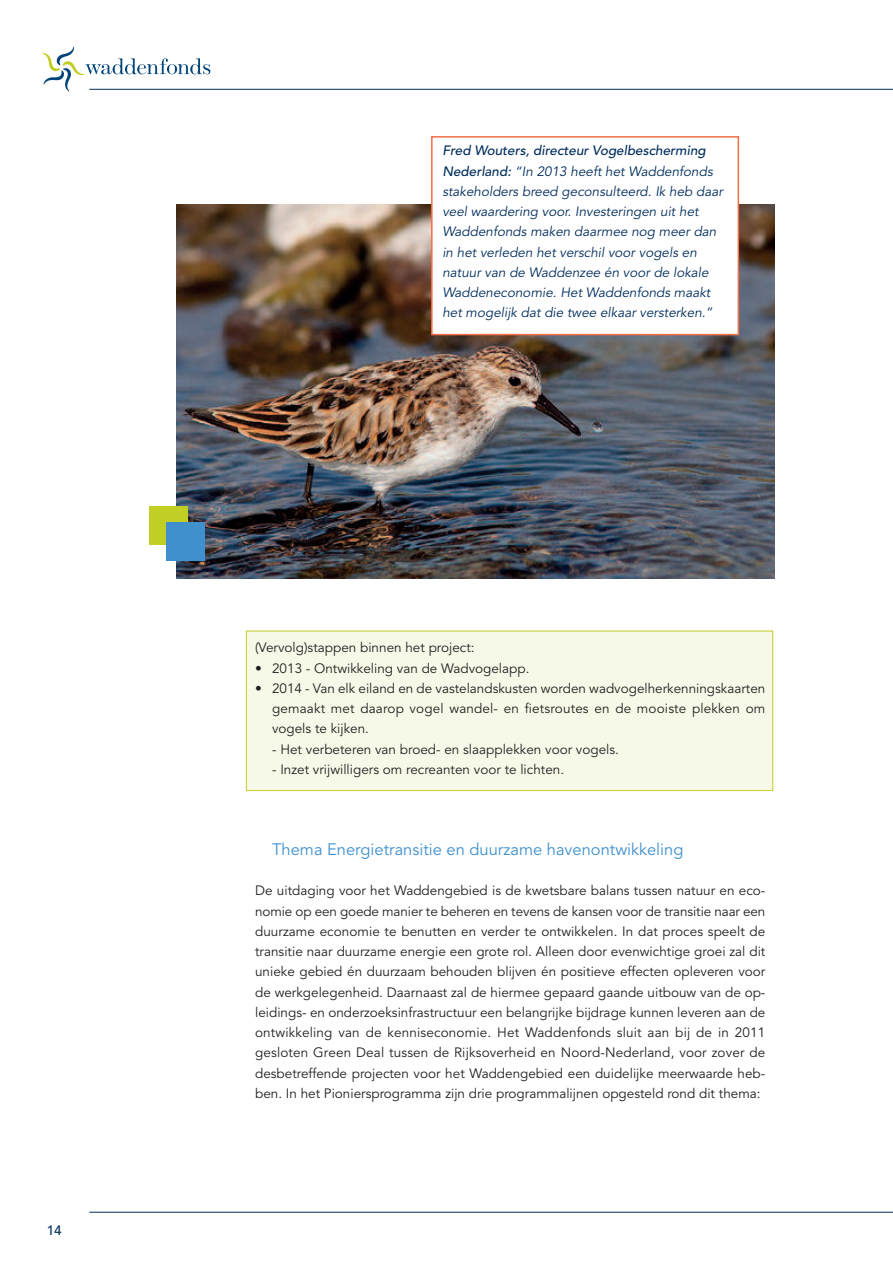
<style>
.page{position:relative;width:893px;height:1263px;background:#fff}
.page>*{position:absolute;margin:0;border:0;box-sizing:border-box;transform-origin:0 0}
.t1{font:16.5px "Avenir LT Std";color:#3f90cd}
.t2{font:13.5px/20.2px "Avenir LT Std";color:#231f20;text-align:justify}
.t3{font:italic 13.5px/20.2px "Avenir LT Std";color:#002e5e}
.t4{font:500 13.5px "Avenir LT Std";color:#002e5e}
.s1{font-weight:500}
</style>
<div class="page">
<div style="left:247px;top:631px;width:525px;height:159px;background:#f7f9e8"></div>
<div style="left:246px;top:631px;width:527px;height:160px;border:1px solid #c1ce23"></div>
<svg style="left:43px;top:47px;width:167px;height:44px"></svg>
<hr style="left:89px;top:89px;width:804px;height:1px;background:#002e5e">
<img style="left:177px;top:204px;width:597px;height:374px">
<div style="left:433px;top:138px;width:305px;height:196px;background:#fff"></div>
<div style="left:431px;top:136px;width:308px;height:199px;border:2px solid #f36f47"></div>
<div style="left:150px;top:506px;width:38px;height:39px;background:#c1ce23"></div>
<div style="left:166px;top:522px;width:38px;height:39px;background:#3f90cd"></div>
<hr style="left:89px;top:1212px;width:804px;height:1px;background:#002e5e">
<p class="t4" style="left:47px;top:1225px;width:17px">14</p>
<p class="t3" style="left:442px;top:142px;width:282px"><span class="s1">Fred Wouters, directeur Vogelbescherming Nederland:</span> “In 2013 heeft het Waddenfonds stakeholders breed geconsulteerd. Ik heb daar veel waardering voor. Investeringen uit het Waddenfonds maken daarmee nog meer dan in het verleden het verschil voor vogels en natuur van de Waddenzee én voor de lokale Waddeneconomie. Het Waddenfonds maakt het mogelijk dat die twee elkaar versterken.”</p>
<p class="t2" style="left:255px;top:639px;width:221px">(Vervolg)stappen binnen het project:</p>
<p class="t2" style="left:255px;top:659px;width:276px">• 2013 - Ontwikkeling van de Wadvogelapp.</p>
<p class="t2" style="left:272px;top:679px;width:495px;text-indent:-17px">• 2014 - Van elk eiland en de vastelandskusten worden wadvogelherkenningskaarten gemaakt met daarop vogel wandel- en fietsroutes en de mooiste plekken om vogels te kijken.</p>
<p class="t2" style="left:272px;top:740px;width:348px">- Het verbeteren van broed- en slaapplekken voor vogels.</p>
<p class="t2" style="left:272px;top:760px;width:293px">- Inzet vrijwilligers om recreanten voor te lichten.</p>
<p class="t1" style="left:272px;top:842px;width:413px">Thema Energietransitie en duurzame havenontwikkeling</p>
<p class="t2" style="left:255px;top:882px;width:512px">De uitdaging voor het Waddengebied is de kwetsbare balans tussen natuur en eco&shy;nomie op een goede manier te beheren en tevens de kansen voor de transitie naar een duurzame economie te benutten en verder te ontwikkelen. In dat proces speelt de transitie naar duurzame energie een grote rol. Alleen door evenwichtige groei zal dit unieke gebied én duurzaam behouden blijven én positieve effecten opleveren voor de werkgelegenheid. Daarnaast zal de hiermee gepaard gaande uitbouw van de op&shy;leidings- en onderzoeksinfrastructuur een belangrijke bijdrage kunnen leveren aan de ontwikkeling van de kenniseconomie. Het Waddenfonds sluit aan bij de in 2011 gesloten Green Deal tussen de Rijksoverheid en Noord-Nederland, voor zover de desbetreffende projecten voor het Waddengebied een duidelijke meerwaarde heb&shy;ben. In het Pioniersprogramma zijn drie programmalijnen opgesteld rond dit thema:</p>
</div>
